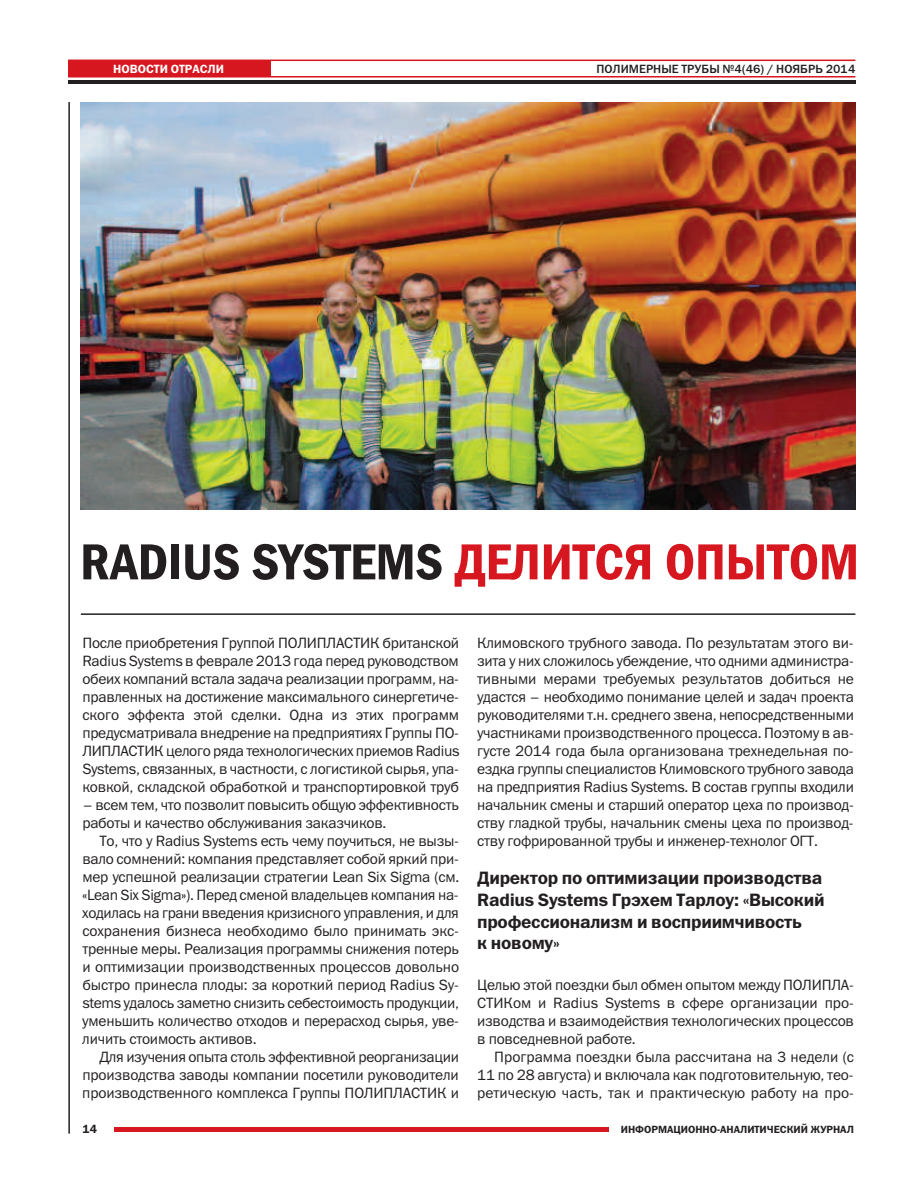
<style>
.page{position:relative;width:915px;height:1191px;background:#fff}
.page>*{position:absolute;margin:0;border:0;box-sizing:border-box;transform-origin:0 0}
.t1{font:51px "Franklin Gothic Demi Cond C";letter-spacing:-.01em;color:#231f20}
.t2{font:18px/21.6px "Franklin Gothic Demi C";letter-spacing:-.015em;color:#231f20}
.t3{font:15px/18px "Franklin Gothic Book C";letter-spacing:-.015em;color:#231f20;text-align:justify}
.t4{font:12px "Franklin Gothic Medium C";color:#231f20}
.t5{font:12px "Franklin Gothic Demi C";color:#fff}
.t6{font:12px "Franklin Gothic Demi C";color:#231f20}
.t7{font:10.5px "Franklin Gothic Demi C";color:#231f20}
.s1{color:#d7171f}
</style>
<div class="page">
<hr style="left:68px;top:102px;width:2px;height:1031px;background:#231f20">
<hr style="left:114px;top:1127px;width:494px;height:4px;background:#d7171f">
<hr style="left:68px;top:76px;width:787px;height:1px;background:#d7171f">
<hr style="left:68px;top:60px;width:787px;height:1px;background:#d7171f">
<hr style="left:68px;top:80px;width:787px;height:3px;background:#231f20">
<div style="left:68px;top:60px;width:202px;height:16px;background:#d7171f"></div>
<hr style="left:81px;top:613px;width:774px;height:2px;background:#231f20">
<img style="left:81px;top:102px;width:774px;height:407px">
<p class="t5" style="left:113px;top:62px;width:112px">НОВОСТИ ОТРАСЛИ</p>
<p class="t4" style="left:596px;top:62px;width:260px">ПОЛИМЕРНЫЕ ТРУБЫ №4(46) / НОЯБРЬ 2014</p>
<h1 class="t1" style="left:80px;top:532px;width:780px">RADIUS SYSTEMS <span class="s1">ДЕЛИТСЯ ОПЫТОМ</span></h1>
<p class="t3" style="left:82px;top:634px;width:378px">После приобретения Группой ПОЛИПЛАСТИК британской Radius Systems в феврале 2013 года перед руководством обеих компаний встала задача реализации программ, на&shy;правленных на достижение максимального синергетиче&shy;ского эффекта этой сделки. Одна из этих программ предусматривала внедрение на предприятиях Группы ПО-ЛИПЛАСТИК целого ряда технологических приемов Radius Systems, связанных, в частности, с логистикой сырья, упа&shy;ковкой, складской обработкой и транспортировкой труб</p>
<p class="t3" style="left:82px;top:796px;width:378px">– всем тем, что позволит повысить общую эффективность работы и качество обслуживания заказчиков.</p>
<p class="t3" style="left:82px;top:832px;width:378px;text-indent:17px">То, что у Radius Systems есть чему поучиться, не вызы&shy;вало сомнений: компания представляет собой яркий при&shy;мер успешной реализации стратегии Lean Six Sigma (см. «Lean Six Sigma»). Перед сменой владельцев компания на&shy;ходилась на грани введения кризисного управления, и для сохранения бизнеса необходимо было принимать экс&shy;тренные меры. Реализация программы снижения потерь и оптимизации производственных процессов довольно быстро принесла плоды: за короткий период Radius Sy&shy;stems удалось заметно снизить себестоимость продукции, уменьшить количество отходов и перерасход сырья, уве&shy;личить стоимость активов.</p>
<p class="t3" style="left:82px;top:1048px;width:378px;text-indent:17px">Для изучения опыта столь эффективной реорганизации производства заводы компании посетили руководители производственного комплекса Группы ПОЛИПЛАСТИК и</p>
<p class="t3" style="left:477px;top:634px;width:378px">Климовского трубного завода. По результатам этого ви&shy;зита у них сложилось убеждение, что одними администра&shy;тивными мерами требуемых результатов добиться не удастся – необходимо понимание целей и задач проекта руководителями т.н. среднего звена, непосредственными участниками производственного процесса. Поэтому в ав&shy;густе 2014 года была организована трехнедельная по&shy;ездка группы специалистов Климовского трубного завода на предприятия Radius Systems. В состав группы входили начальник смены и старший оператор цеха по производ&shy;ству гладкой трубы, начальник смены цеха по производ&shy;ству гофрированной трубы и инженер-технолог ОГТ.</p>
<p class="t2" style="left:477px;top:867px;width:349px">Директор по оптимизации производства<br>Radius Systems Грэхем Тарлоу: «Высокий профессионализм и восприимчивость<br>к новому»</p>
<p class="t3" style="left:477px;top:976px;width:378px">Целью этой поездки был обмен опытом между ПОЛИПЛА-СТИКом и Radius Systems в сфере организации про&shy;изводства и взаимодействия технологических процессов в повседневной работе.</p>
<p class="t3" style="left:477px;top:1048px;width:378px;text-indent:17px">Программа поездки была рассчитана на 3 недели (с 11 по 28 августа) и включала как подготовительную, тео&shy;ретическую часть, так и практическую работу на про-</p>
<p class="t6" style="left:82px;top:1122px;width:16px">14</p>
<p class="t7" style="left:620px;top:1122px;width:234px">ИНФОРМАЦИОННО-АНАЛИТИЧЕСКИЙ ЖУРНАЛ</p>
</div>
